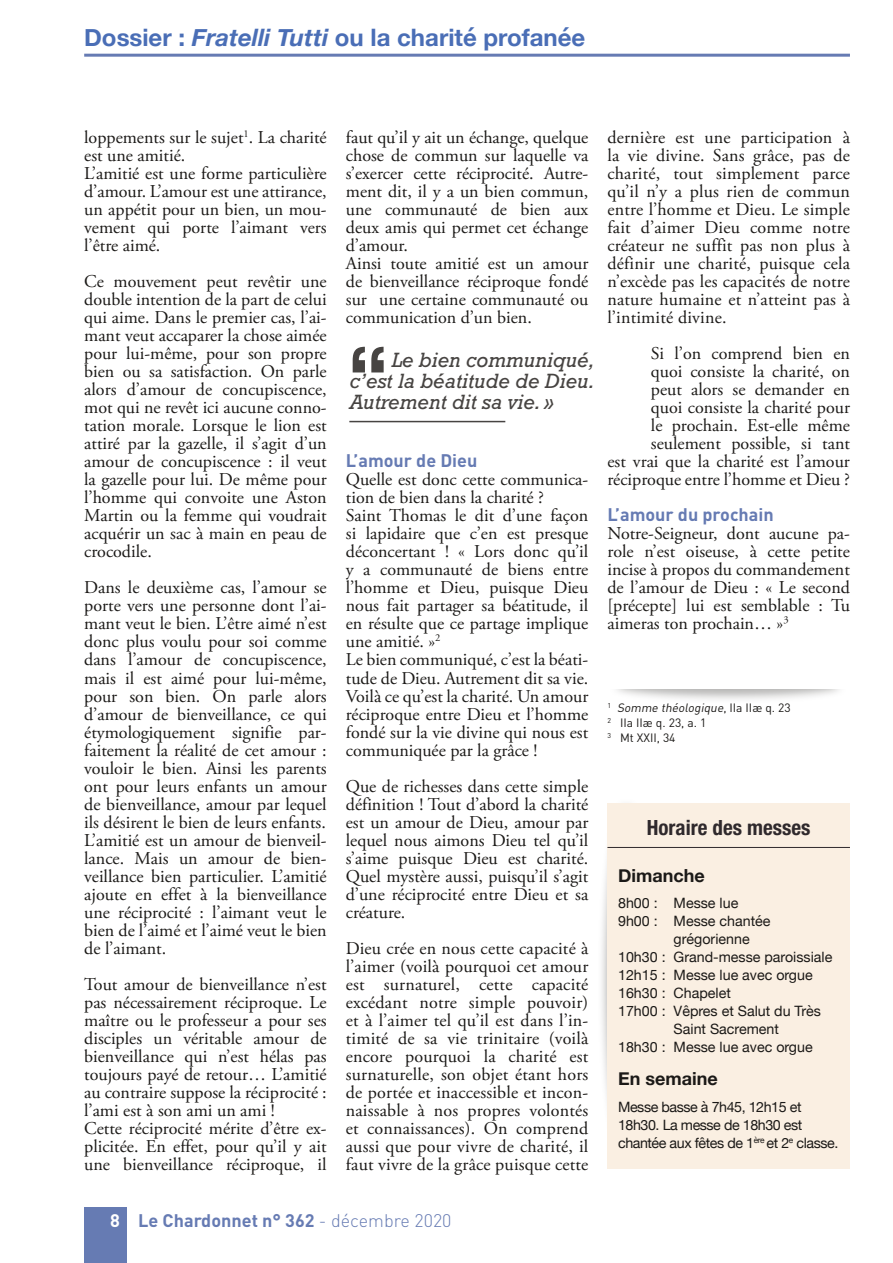
<style>
.page{position:relative;width:893px;height:1263px;background:#fff}
.page>*{position:absolute;margin:0;border:0;box-sizing:border-box;transform-origin:0 0}
.t1{font:700 75px "Rockwell";color:#474442}
.t2{font:700 24px "Helvetica Neue";color:#4a6eb6}
.t3{font:italic 21px/21px "Rockwell";color:#474442;text-align:right}
.t4{font:700 condensed 21px "Helvetica Neue";color:#2f292c}
.t5{font:18px/18px "Adobe Garamond Pro";color:#1b1917;text-align:justify}
.t6{font:700 18px "DIN";color:#667bb3}
.t7{font:700 18px "Helvetica Neue";color:#1b1917}
.t8{font:14.25px "Helvetica Neue";color:#1b1917}
.t9{font:14.25px/18px "Helvetica Neue";letter-spacing:-.03em;color:#1b1917}
.t10{font:12px/15px "DIN";color:#1b1917}
.s1{font-style:italic}
.s2{color:#fff}
.s3{font-weight:300}
</style>
<div class="page">
<div style="left:84px;top:1207px;width:43px;height:55px;background:#667bb3"></div>
<hr style="left:84px;top:54px;width:766px;height:3px;background:#667bb3">
<div style="left:607px;top:803px;width:243px;height:365px;background:#faefe2"></div>
<hr style="left:607px;top:847px;width:243px;height:1px;background:#2f292c">
<hr style="left:349px;top:421px;width:156px;height:1px;background:#474442">
<h2 class="t2" style="left:84px;top:19px;width:502px">Dossier : <span class="s1">Fratelli Tutti</span> ou la charité profanée</h2>
<p class="t5" style="left:84px;top:129px;width:244px;text-align:left">loppements sur le sujet<sup>1</sup>. La charité est une amitié.<br>L’amitié est une forme particulière d’amour. L’amour est une attirance, un appétit pour un bien, un mou&shy;vement qui porte l’aimant vers l’être aimé.</p>
<p class="t5" style="left:84px;top:273px;width:244px">Ce mouvement peut revêtir une double intention de la part de celui qui aime. Dans le premier cas, l’ai&shy;mant veut accaparer la chose aimée pour lui-même, pour son propre bien ou sa satisfaction. On parle alors d’amour de concupiscence, mot qui ne revêt ici aucune conno&shy;tation morale. Lorsque le lion est attiré par la gazelle, il s’agit d’un amour de concupiscence : il veut la gazelle pour lui. De même pour l’homme qui convoite une Aston Martin ou la femme qui voudrait acquérir un sac à main en peau de crocodile.</p>
<p class="t5" style="left:84px;top:579px;width:244px">Dans le deuxième cas, l’amour se porte vers une personne dont l’ai&shy;mant veut le bien. L’être aimé n’est donc plus voulu pour soi comme dans l’amour de concupiscence, mais il est aimé pour lui-même, pour son bien. On parle alors d’amour de bienveillance, ce qui étymologiquement signifie par&shy;faitement la réalité de cet amour : vouloir le bien. Ainsi les parents ont pour leurs enfants un amour de bienveillance, amour par lequel ils désirent le bien de leurs enfants.<br>L’amitié est un amour de bienveil&shy;lance. Mais un amour de bien&shy;veillance bien particulier. L’amitié ajoute en effet à la bienveillance une réciprocité : l’aimant veut le bien de l’aimé et l’aimé veut le bien de l’aimant.</p>
<p class="t5" style="left:84px;top:975px;width:244px;text-align:left">Tout amour de bienveillance n’est pas nécessairement réciproque. Le maître ou le professeur a pour ses disciples un véritable amour de bienveillance qui n’est hélas pas toujours payé de retour… L’amitié au contraire suppose la réciprocité : l’ami est à son ami un ami !<br>Cette réciprocité mérite d’être ex&shy;plicitée. En effet, pour qu’il y ait une bienveillance réciproque, il</p>
<p class="t5" style="left:346px;top:129px;width:244px;text-align:left">faut qu’il y ait un échange, quelque chose de commun sur laquelle va s’exercer cette réciprocité. Autre&shy;ment dit, il y a un bien commun, une communauté de bien aux deux amis qui permet cet échange d’amour.<br>Ainsi toute amitié est un amour de bienveillance réciproque fondé sur une certaine communauté ou communication d’un bien.</p>
<h1 class="t1" style="left:346px;top:328px;width:46px">“</h1>
<p class="t3" style="left:349px;top:391px;width:206px">Autrement dit sa vie. »</p>
<p class="t3" style="left:349px;top:349px;width:247px">Le bien communiqué, c’est la béatitude de Dieu.</p>
<p class="t6" style="left:346px;top:449px;width:133px">L’amour de Dieu</p>
<p class="t5" style="left:346px;top:471px;width:244px;text-align:left">Quelle est donc cette communica&shy;tion de bien dans la charité ?<br>Saint Thomas le dit d’une façon si lapidaire que c’en est presque déconcertant ! « Lors donc qu’il y a communauté de biens entre l’homme et Dieu, puisque Dieu nous fait partager sa béatitude, il en résulte que ce partage implique une amitié. »<sup>2<br></sup>Le bien communiqué, c’est la béati&shy;tude de Dieu. Autrement dit sa vie.<br>Voilà ce qu’est la charité. Un amour réciproque entre Dieu et l’homme fondé sur la vie divine qui nous est communiquée par la grâce !</p>
<p class="t5" style="left:346px;top:777px;width:244px">Que de richesses dans cette simple définition ! Tout d’abord la charité est un amour de Dieu, amour par lequel nous aimons Dieu tel qu’il s’aime puisque Dieu est charité.<br>Quel mystère aussi, puisqu’il s’agit d’une réciprocité entre Dieu et sa créature.</p>
<p class="t5" style="left:346px;top:939px;width:244px">Dieu crée en nous cette capacité à l’aimer (voilà pourquoi cet amour est surnaturel, cette capacité excédant notre simple pouvoir) et à l’aimer tel qu’il est dans l’in&shy;timité de sa vie trinitaire (voilà encore pourquoi la charité est surnaturelle, son objet étant hors de portée et inaccessible et incon&shy;naissable à nos propres volontés et connaissances). On comprend aussi que pour vivre de charité, il faut vivre de la grâce puisque cette</p>
<p class="t5" style="left:607px;top:129px;width:244px">dernière est une participation à la vie divine. Sans grâce, pas de charité, tout simplement parce qu’il n’y a plus rien de commun entre l’homme et Dieu. Le simple fait d’aimer Dieu comme notre créateur ne suffit pas non plus à définir une charité, puisque cela n’excède pas les capacités de notre nature humaine et n’atteint pas à l’intimité divine.</p>
<p class="t5" style="left:607px;top:345px;width:244px;text-align:right">Si l’on comprend bien en<br>quoi consiste la charité, on<br>peut alors se demander en<br>quoi consiste la charité pour<br>le prochain. Est-elle même seulement possible, si tant<br>est vrai que la charité est l’amour réciproque entre l’homme et Dieu ?</p>
<p class="t6" style="left:607px;top:503px;width:168px">L’amour du prochain</p>
<p class="t5" style="left:607px;top:525px;width:244px">Notre-Seigneur, dont aucune pa&shy;role n’est oiseuse, à cette petite incise à propos du commandement de l’amour de Dieu : « Le second [précepte] lui est semblable : Tu aimeras ton prochain… »<sup>3</sup></p>
<p class="t10" style="left:607px;top:700px;width:185px"><sup>1</sup> <span class="s1">Somme théologique</span>, I I a I I æ q . 2 3<br><sup>2</sup> IIa IIæ q. 23, a. 1<br><sup>3</sup> Mt XXII, 34</p>
<p class="t4" style="left:647px;top:814px;width:165px">Horaire des messes</p>
<p class="t7" style="left:618px;top:861px;width:88px">Dimanche</p>
<p class="t8" style="left:618px;top:892px;width:122px">8h00 : Messe lue</p>
<p class="t8" style="left:618px;top:910px;width:154px">9h00 : Messe chantée</p>
<p class="t8" style="left:673px;top:928px;width:77px">grégorienne</p>
<p class="t8" style="left:618px;top:946px;width:216px">10h30 : Grand-messe paroissiale</p>
<p class="t8" style="left:618px;top:964px;width:196px">12h15 : Messe lue avec orgue</p>
<p class="t8" style="left:618px;top:982px;width:114px">16h30 : Chapelet</p>
<p class="t8" style="left:618px;top:1000px;width:204px">17h00 : Vêpres et Salut du Très</p>
<p class="t8" style="left:673px;top:1018px;width:107px">Saint Sacrement</p>
<p class="t8" style="left:618px;top:1036px;width:196px">18h30 : Messe lue avec orgue</p>
<p class="t7" style="left:618px;top:1064px;width:101px">En semaine</p>
<p class="t9" style="left:618px;top:1098px;width:222px">Messe basse à 7h45, 12h15 et<br>18h30. La messe de 18h30 est chantée aux fêtes de 1<sup>ère</sup> et 2<sup>e</sup> classe.</p>
<p class="t6" style="left:110px;top:1208px;width:343px"><span class="s2">8</span> Le Chardonnet n° 362 <span class="s3">- décembre 2020</span></p>
</div>
